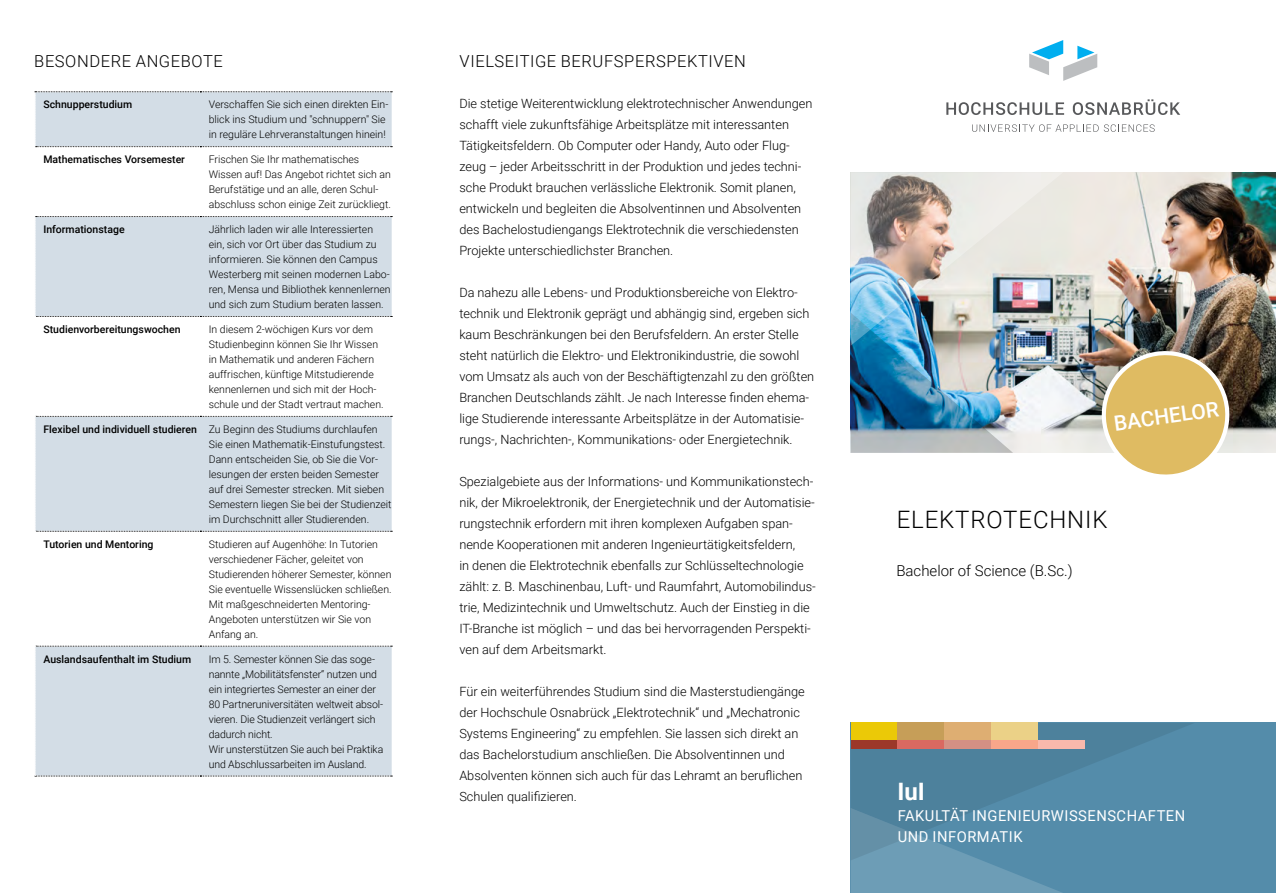
<style>
.page{position:relative;width:1276px;height:893px;background:#fff}
.page>*{position:absolute;margin:0;border:0;box-sizing:border-box;transform-origin:0 0}
._01_Head_H1___Titel{font:300 24px "Roboto";letter-spacing:.035em;color:#000}
._04_Fusszeile_Titel{font:700 24px "Roboto";color:#fff}
._03_Störer___Titel{font:500 21px "Roboto";color:#fff}
.Head_H2___Innen{font:300 16.5px "Roboto";letter-spacing:.035em;color:#000}
.Fusszeile___Titel{font:15px "Roboto";letter-spacing:.035em;color:#fff}
._02_Abschluss_Subhea{font:300 15px "Roboto";color:#000}
.Copytext___Light{font:300 12.75px/21px "Roboto";color:#000}
.Tabellentext___Light{font:300 10.5px/15px "Roboto";color:#000}
.Tabellentext___Mediu{font:500 10.5px "Roboto";color:#000}
</style>
<div class="page">
<div style="left:850px;top:723px;width:426px;height:170px;background:#548caa"></div>
<svg style="left:851px;top:860px;width:211px;height:33px"></svg>
<svg style="left:851px;top:723px;width:342px;height:137px"></svg>
<img style="left:1063px;top:172px;width:213px;height:281px">
<img style="left:850px;top:172px;width:213px;height:281px">
<svg style="left:35px;top:91px;width:357px;height:686px"></svg>
<svg style="left:946px;top:102px;width:118px;height:13px"></svg>
<svg style="left:1073px;top:99px;width:107px;height:16px"></svg>
<svg style="left:972px;top:124px;width:182px;height:8px"></svg>
<svg style="left:1029px;top:40px;width:68px;height:41px"></svg>
<div style="left:850px;top:723px;width:47px;height:17px;background:#ebc907"></div>
<div style="left:850px;top:740px;width:47px;height:8px;background:#9c3829"></div>
<div style="left:897px;top:723px;width:47px;height:17px;background:#c69e58"></div>
<div style="left:897px;top:740px;width:47px;height:8px;background:#d96961"></div>
<div style="left:944px;top:723px;width:47px;height:17px;background:#deae72"></div>
<div style="left:944px;top:740px;width:47px;height:8px;background:#d49084"></div>
<div style="left:991px;top:723px;width:46px;height:17px;background:#ebd187"></div>
<div style="left:991px;top:740px;width:46px;height:8px;background:#f8a68a"></div>
<div style="left:1037px;top:740px;width:47px;height:8px;background:#f9b9ac"></div>
<svg style="left:1097px;top:347px;width:136px;height:128px;background:#d1b77b"></svg>
<p class="Head_H2___Innen" style="left:34px;top:49px;width:190px">BESONDERE ANGEBOTE</p>
<p class="Tabellentext___Mediu" style="left:43px;top:97px;width:90px">Schnupperstudium</p>
<p class="Tabellentext___Light" style="left:209px;top:97px;width:181px">Verschaffen Sie sich einen direkten Ein&shy;blick ins Studium und "schnuppern" Sie in reguläre Lehrveranstaltungen hinein!</p>
<p class="Tabellentext___Mediu" style="left:43px;top:152px;width:143px">Mathematisches Vorsemester</p>
<p class="Tabellentext___Light" style="left:209px;top:151px;width:184px">Frischen Sie Ihr mathematisches Wissen auf! Das Angebot richtet sich an Berufstätige und an alle, deren Schul&shy;abschluss schon einige Zeit zurückliegt.</p>
<p class="Tabellentext___Mediu" style="left:43px;top:222px;width:83px">Informationstage</p>
<p class="Tabellentext___Light" style="left:209px;top:221px;width:183px">Jährlich laden wir alle Interessierten ein, sich vor Ort über das Studium zu informieren. Sie können den Campus Westerberg mit seinen modernen Labo&shy;ren, Mensa und Bibliothek kennenlernen und sich zum Studium beraten lassen.</p>
<p class="Tabellentext___Mediu" style="left:43px;top:322px;width:139px">Studienvorbereitungswochen</p>
<p class="Tabellentext___Light" style="left:209px;top:321px;width:176px">In diesem 2-wöchigen Kurs vor dem Studienbeginn können Sie Ihr Wissen in Mathematik und anderen Fächern auffrischen, künftige Mitstudierende kennenlernen und sich mit der Hoch&shy;schule und der Stadt vertraut machen.</p>
<p class="Tabellentext___Mediu" style="left:43px;top:422px;width:155px">Flexibel und individuell studieren</p>
<p class="Tabellentext___Light" style="left:209px;top:421px;width:184px">Zu Beginn des Studiums durchlaufen Sie einen Mathematik-Einstufungstest.<br>Dann entscheiden Sie, ob Sie die Vor&shy;lesungen der ersten beiden Semester auf drei Semester strecken. Mit sieben Semestern liegen Sie bei der Studienzeit im Durchschnitt aller Studierenden.</p>
<p class="Tabellentext___Mediu" style="left:43px;top:536px;width:112px">Tutorien und Mentoring</p>
<p class="Tabellentext___Light" style="left:209px;top:536px;width:184px">Studieren auf Augenhöhe: In Tutorien verschiedener Fächer, geleitet von Studierenden höherer Semester, können Sie eventuelle Wissenslücken schließen.<br>Mit maßgeschneiderten Mentoring-Angeboten unterstützen wir Sie von Anfang an.</p>
<p class="Tabellentext___Mediu" style="left:43px;top:651px;width:149px">Auslandsaufenthalt im Studium</p>
<p class="Tabellentext___Light" style="left:209px;top:651px;width:176px">Im 5. Semester können Sie das soge&shy;nannte „Mobilitätsfenster“ nutzen und ein integriertes Semester an einer der 80 Partneruniversitäten weltweit absol&shy;vieren. Die Studienzeit verlängert sich dadurch nicht.<br>Wir unsterstützen Sie auch bei Praktika und Abschlussarbeiten im Ausland.</p>
<p class="Head_H2___Innen" style="left:460px;top:49px;width:288px">VIELSEITIGE BERUFSPERSPEKTIVEN</p>
<p class="Copytext___Light" style="left:459px;top:92px;width:354px">Die stetige Weiterentwicklung elektrotechnischer Anwendungen schafft viele zukunftsfähige Arbeitsplätze mit interessanten Tätigkeitsfeldern. Ob Computer oder Handy, Auto oder Flug&shy;zeug – jeder Arbeitsschritt in der Produktion und jedes techni&shy;sche Produkt brauchen verlässliche Elektronik. Somit planen, entwickeln und begleiten die Absolventinnen und Absolventen des Bachelostudiengangs Elektrotechnik die verschiedensten Projekte unterschiedlichster Branchen.</p>
<p class="Copytext___Light" style="left:459px;top:281px;width:356px">Da nahezu alle Lebens- und Produktionsbereiche von Elektro&shy;technik und Elektronik geprägt und abhängig sind, ergeben sich kaum Beschränkungen bei den Berufsfeldern. An erster Stelle steht natürlich die Elektro- und Elektronikindustrie, die sowohl vom Umsatz als auch von der Beschäftigtenzahl zu den größten Branchen Deutschlands zählt. Je nach Interesse finden ehema&shy;lige Studierende interessante Arbeitsplätze in der Automatisie&shy;rungs-, Nachrichten-, Kommunikations- oder Energietechnik.</p>
<p class="Copytext___Light" style="left:459px;top:470px;width:358px">Spezialgebiete aus der Informations- und Kommunikationstech&shy;nik, der Mikroelektronik, der Energietechnik und der Automatisie&shy;rungstechnik erfordern mit ihren komplexen Aufgaben span&shy;nende Kooperationen mit anderen Ingenieurtätigkeitsfeldern,<br>in denen die Elektrotechnik ebenfalls zur Schlüsseltechnologie zählt: z. B. Maschinenbau, Luft- und Raumfahrt, Automobilindus&shy;trie, Medizintechnik und Umweltschutz. Auch der Einstieg in die IT-Branche ist möglich – und das bei hervorragenden Perspekti&shy;ven auf dem Arbeitsmarkt.</p>
<p class="Copytext___Light" style="left:459px;top:680px;width:347px">Für ein weiterführendes Studium sind die Masterstudiengänge der Hochschule Osnabrück „Elektrotechnik“ und „Mechatronic Systems Engineering“ zu empfehlen. Sie lassen sich direkt an das Bachelorstudium anschließen. Die Absolventinnen und Absolventen können sich auch für das Lehramt an beruflichen Schulen qualifizieren.</p>
<p class="_03_Störer___Titel" style="left:1112px;top:409px;width:107px;rotate:-8deg">BACHELOR</p>
<p class="_01_Head_H1___Titel" style="left:897px;top:503px;width:212px">ELEKTROTECHNIK</p>
<p class="_02_Abschluss_Subhea" style="left:896px;top:560px;width:178px">Bachelor of Science (B.Sc.)</p>
<p class="_04_Fusszeile_Titel" style="left:897px;top:775px;width:29px">IuI</p>
<p class="Fusszeile___Titel" style="left:897px;top:806px;width:289px">FAKULTÄT INGENIEURWISSENSCHAFTEN</p>
<p class="Fusszeile___Titel" style="left:897px;top:827px;width:126px">UND INFORMATIK</p>
</div>
